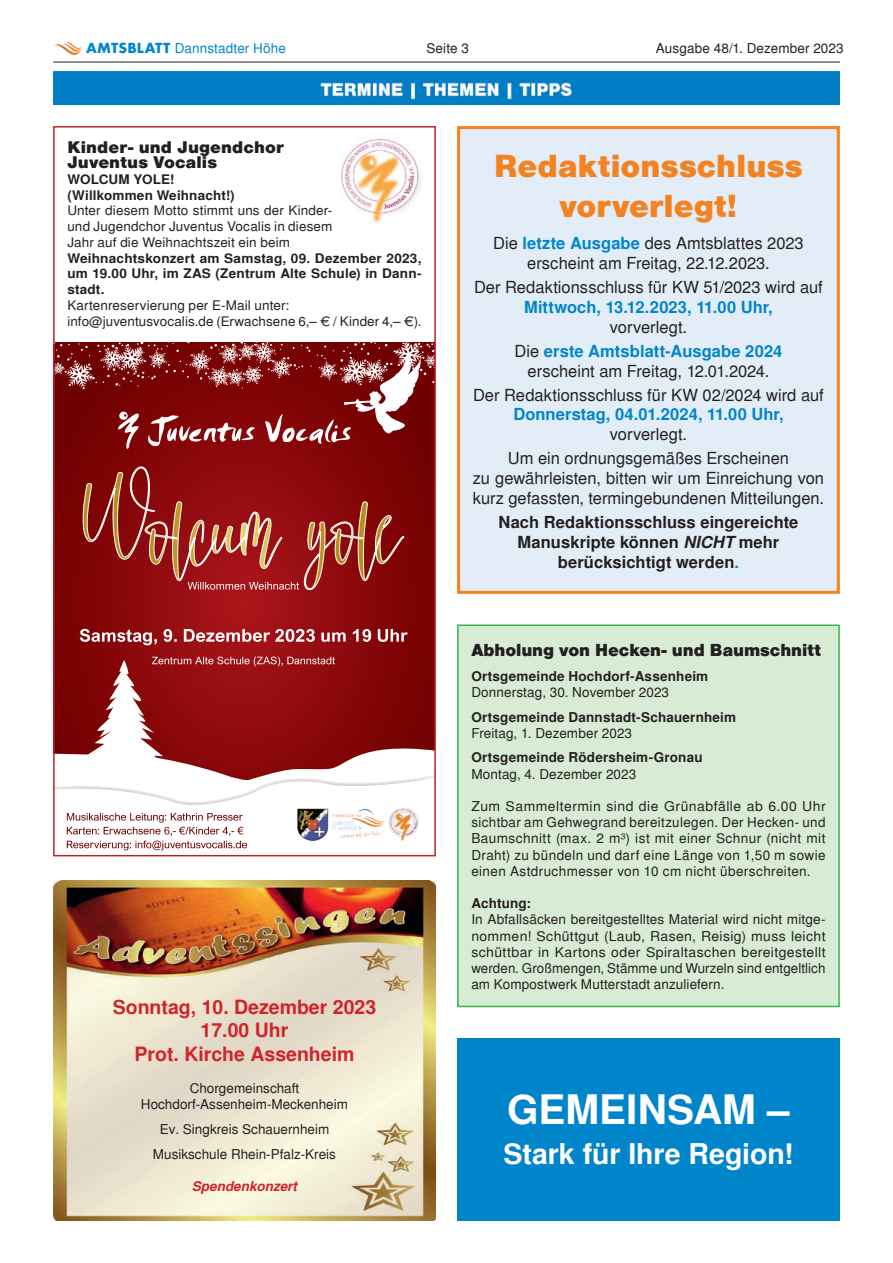
<style>
.page{position:relative;width:893px;height:1263px;background:#fff}
.page>*{position:absolute;margin:0;border:0;box-sizing:border-box;transform-origin:0 0}
._100_bodycopy{font:700 40.35px "Sans";color:#fff}
._300_headline{font:700 33px/39.6px "Sans LH";color:#f58220;text-align:center}
._100_bodycopy-2{font:700 28.5px "Sans";color:#fff}
.t1{font:700 19.5px/23.4px "Sans";color:#d1232a;text-align:center}
._300_headline-2{font:700 18px "Sans LH";letter-spacing:-.005em;color:#231f20}
.t2{font:700 17.4px/15.8px "Sans LH";letter-spacing:.005em;color:#231f20}
._100_bodycopy-3{font:16.5px/19.8px "Sans";color:#231f20;text-align:center}
._100_bodycopy-4{font:700 16.5px "Sans";letter-spacing:.005em;color:#231f20}
._100_bodycopy-5{font:700 16.5px "Sans";letter-spacing:.005em;color:#0085ca}
._100_bodycopy-6{font:13.5px/16.2px "Sans";letter-spacing:.005em;color:#231f20;text-align:center}
._100_bodycopy-7{font:700 13.5px "Sans";letter-spacing:.015em;color:#231f20}
.t3{font:13.5px "Sans";letter-spacing:.01em;color:#0085ca}
.t4{font:italic 700 13.5px "Sans";color:#d1232a}
.t5{font:13.05px/15.8px "Sans";letter-spacing:.01em;color:#231f20}
.s1{font-family:"Futura";font-weight:700}
.s2{font-weight:700}
.s3{font-weight:700;color:#0085ca}
.s4{font-weight:400;color:#231f20}
.s5{font-style:italic}
.s6{color:#0085ca}
</style>
<div class="page">
<hr style="left:53px;top:62px;width:787px;height:1px;background:#231f20">
<img style="left:54px;top:41px;width:28px;height:14px">
<img style="left:54px;top:72px;width:786px;height:32px">
<svg style="left:55px;top:449px;width:379px;height:207px"></svg>
<svg style="left:83px;top:466px;width:322px;height:129px"></svg>
<svg style="left:80px;top:629px;width:328px;height:16px"></svg>
<svg style="left:55px;top:656px;width:379px;height:195px"></svg>
<svg style="left:55px;top:342px;width:379px;height:107px"></svg>
<img style="left:341px;top:138px;width:80px;height:85px">
<img style="left:53px;top:880px;width:383px;height:340px">
<div style="left:459px;top:128px;width:379px;height:464px;background:#e3edf8"></div>
<div style="left:457px;top:126px;width:383px;height:468px;border:3px solid #f58220"></div>
<div style="left:458px;top:625px;width:381px;height:381px;background:#d8ebd4"></div>
<div style="left:457px;top:624px;width:383px;height:383px;border:2px solid #3ab54a"></div>
<div style="left:457px;top:1037px;width:383px;height:183px;background:#0085ca"></div>
<p class="t3" style="left:86px;top:40px;width:201px"><span class="s1">AMTSBLATT</span> Dannstadter Höhe</p>
<p class="_100_bodycopy-6" style="left:426px;top:40px;width:44px">Seite 3</p>
<p class="_100_bodycopy-6" style="left:656px;top:40px;width:189px">Ausgabe 48/1. Dezember 2023</p>
<p class="t2" style="left:67px;top:139px;width:218px">Kinder- und Jugendchor<br>Juventus Vocalis</p>
<p class="t5" style="left:67px;top:171px;width:356px"><span class="s2">WOLCUM YOLE!<br>(Willkommen Weihnacht!)<br></span>Unter diesem Motto stimmt uns der Kinder-<br>und Jugendchor Juventus Vocalis in diesem<br>Jahr auf die Weihnachtszeit ein beim<br><span class="s2">Weihnachtskonzert am Samstag, 09. Dezember 2023, um 19.00 Uhr, im ZAS (Zentrum Alte Schule) in Dann&shy;stadt .<br></span>Kartenreservierung per E-Mail unter: info@juventusvocalis.de (Erwachsene 6,– € / Kinder 4,– €).</p>
<p class="t1" style="left:113px;top:995px;width:265px">Sonntag, 10. Dezember 2023<br>17.00 Uhr<br>Prot. Kirche Assenheim</p>
<p class="_100_bodycopy-6" style="left:141px;top:1080px;width:209px">Chorgemeinschaft<br>Hochdorf-Assenheim-Meckenheim</p>
<p class="_100_bodycopy-6" style="left:153px;top:1117px;width:185px;line-height:24.8px">Ev. Singkreis Schauernheim<br>Musikschule Rhein-Pfalz-Kreis</p>
<p class="t4" style="left:192px;top:1178px;width:107px">Spendenkonzert</p>
<p class="_300_headline" style="left:494px;top:146px;width:310px">Redaktionsschluss vorverlegt!</p>
<p class="_100_bodycopy-3" style="left:493px;top:233px;width:312px">Die <span class="s3">letzte Ausgabe</span> des Amtsblattes 2023 erscheint am Freitag, 22.12.2023.</p>
<p class="_100_bodycopy-3" style="left:474px;top:277px;width:350px">Der Redaktionsschluss für KW 51/2023 wird auf<br><span class="s3">Mittwoch, 13.12.2023, 11.00 Uhr,</span></p>
<p class="_100_bodycopy-3" style="left:610px;top:317px;width:79px">vorverlegt.</p>
<p class="_100_bodycopy-5" style="left:515px;top:341px;width:269px"><span class="s4">Die</span> erste Amtsblatt-Ausgabe 2024</p>
<p class="_100_bodycopy-3" style="left:528px;top:361px;width:243px">erscheint am Freitag, 12.01.2024.</p>
<p class="_100_bodycopy-3" style="left:473px;top:385px;width:352px">Der Redaktionsschluss für KW 02/2024 wird auf<br><span class="s3">Donnerstag, 04.01.2024, 11.00 Uhr,</span></p>
<p class="_100_bodycopy-3" style="left:610px;top:424px;width:79px">vorverlegt.</p>
<p class="_100_bodycopy-3" style="left:508px;top:448px;width:283px">Um ein ordnungsgemäßes Erscheinen</p>
<p class="_100_bodycopy-3" style="left:473px;top:468px;width:353px;text-align:left">zu gewährleisten, bitten wir um Einreichung von kurz gefassten, termingebundenen Mitteilungen.</p>
<p class="_100_bodycopy-4" style="left:498px;top:512px;width:301px">Nach Redaktionsschluss eingereichte</p>
<p class="_100_bodycopy-4" style="left:518px;top:532px;width:263px">Manuskripte können <span class="s5">NICHT</span> mehr</p>
<p class="_100_bodycopy-4" style="left:558px;top:552px;width:183px">berücksichtigt werden<span class="s6">.</span></p>
<p class="_300_headline-2" style="left:471px;top:640px;width:351px">Abholung von Hecken- und Baumschnitt</p>
<p class="_100_bodycopy-7" style="left:471px;top:668px;width:238px">Ortsgemeinde Hochdorf-Assenheim</p>
<p class="_100_bodycopy-6" style="left:471px;top:684px;width:199px">Donnerstag, 30. November 2023</p>
<p class="_100_bodycopy-7" style="left:471px;top:709px;width:266px">Ortsgemeinde Dannstadt-Schauernheim</p>
<p class="_100_bodycopy-6" style="left:471px;top:725px;width:162px">Freitag, 1. Dezember 2023</p>
<p class="_100_bodycopy-7" style="left:471px;top:750px;width:233px">Ortsgemeinde Rödersheim-Gronau</p>
<p class="_100_bodycopy-6" style="left:471px;top:766px;width:166px">Montag, 4. Dezember 2023</p>
<p class="_100_bodycopy-6" style="left:471px;top:798px;width:356px;text-align:justify">Zum Sammeltermin sind die Grünabfälle ab 6.00 Uhr sichtbar am Gehwegrand bereitzulegen. Der Hecken- und Baumschnitt (max. 2 m³) ist mit einer Schnur (nicht mit Draht) zu bündeln und darf eine Länge von 1,50 m sowie einen Astdruchmesser von 10 cm nicht überschreiten.</p>
<p class="_100_bodycopy-7" style="left:471px;top:896px;width:61px">Achtung:</p>
<p class="_100_bodycopy-6" style="left:471px;top:911px;width:356px;text-align:justify">In Abfallsäcken bereitgestelltes Material wird nicht mitge&shy;nommen! Schüttgut (Laub, Rasen, Reisig) muss leicht schüttbar in Kartons oder Spiraltaschen bereitgestellt werden. Großmengen, Stämme und Wurzeln sind entgeltlich am Kompostwerk Mutterstadt anzuliefern.</p>
<p class="_100_bodycopy" style="left:507px;top:1086px;width:284px">GEMEINSAM –</p>
<p class="_100_bodycopy-2" style="left:503px;top:1138px;width:291px">Stark für Ihre Region!</p>
</div>
